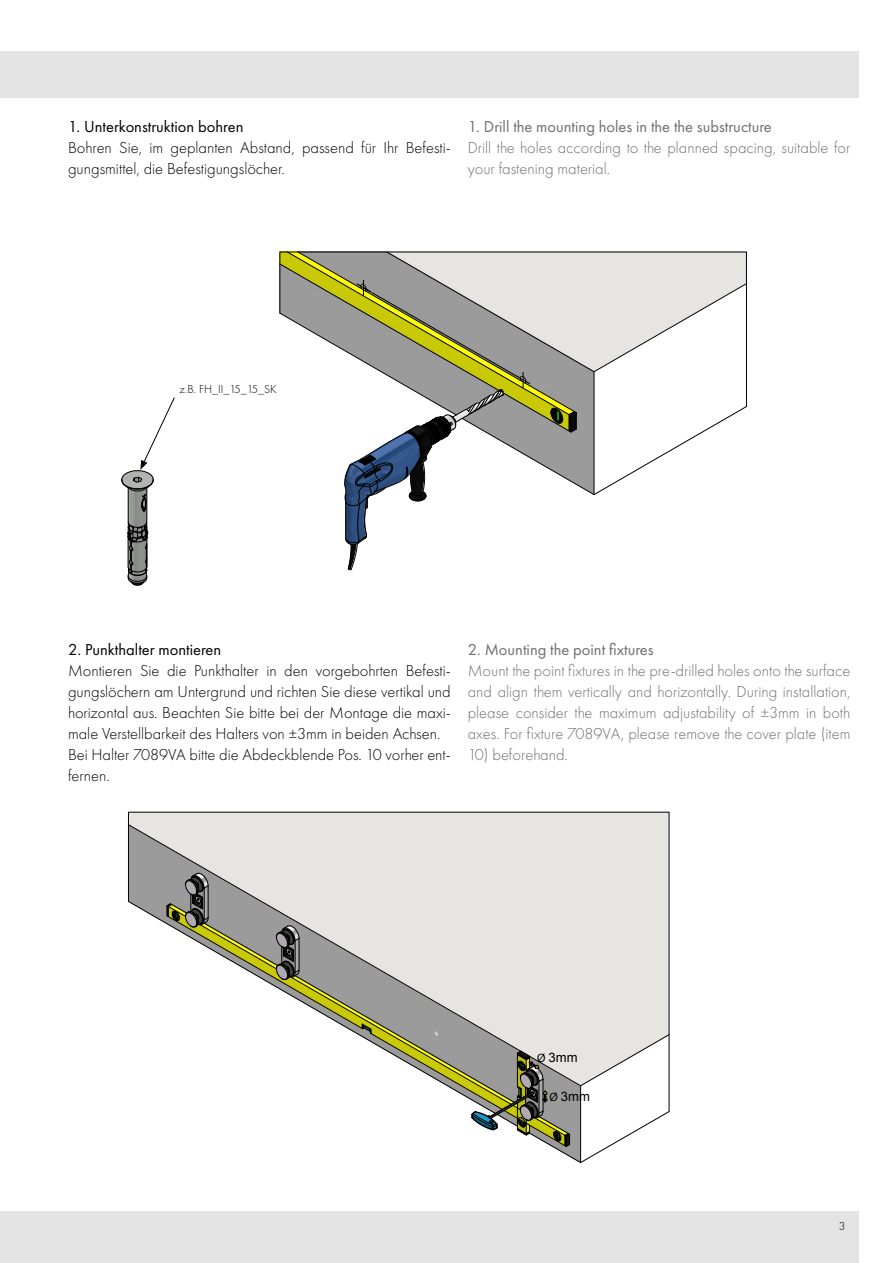
<style>
.page{position:relative;width:893px;height:1263px;background:#fff}
.page>*{position:absolute;margin:0;border:0;box-sizing:border-box;transform-origin:0 0}
.t1{font:300 16.5px/21px "Futura PT";color:#000}
.t2{font:300 16.5px/21px "Futura PT";color:#706f6f}
.t3{font:16.5px "Futura PT";color:#706f6f}
.t4{font:16.5px "Futura PT";color:#000}
.t5{font:13.05px "Arial";letter-spacing:.005em;color:#000}
.t6{font:300 12px "Futura PT";color:#000}
.s1{font-family:"Myriad Pro";font-size:12.15px}
</style>
<div class="page">
<div style="left:0;top:1212px;width:859px;height:51px;background:#e3e3e3"></div>
<div style="left:0;top:51px;width:859px;height:47px;background:#e3e3e3"></div>
<img style="left:127px;top:512px;width:22px;height:26px">
<hr style="left:146px;top:488px;width:1px;height:34px;background:#000">
<hr style="left:128px;top:488px;width:1px;height:34px;background:#000">
<svg style="left:127px;top:521px;width:21px;height:65px"></svg>
<svg style="left:279px;top:251px;width:468px;height:319px"></svg>
<svg style="left:128px;top:812px;width:541px;height:12px"></svg>
<svg style="left:128px;top:824px;width:542px;height:76px"></svg>
<svg style="left:128px;top:900px;width:38px;height:24px"></svg>
<svg style="left:166px;top:872px;width:504px;height:291px"></svg>
<svg style="left:121px;top:397px;width:54px;height:115px"></svg>
<p class="t4" style="left:68px;top:116px;width:177px">1. Unterkonstruktion bohren</p>
<p class="t1" style="left:68px;top:137px;width:384px">Bohren Sie, im geplanten Abstand, passend für Ihr Befesti&shy;gungsmittel, die Befestigungslöcher.</p>
<p class="t3" style="left:468px;top:116px;width:306px">1. Drill the mounting holes in the the substructure</p>
<p class="t2" style="left:468px;top:137px;width:384px">Drill the holes according to the planned spacing, suitable for your fastening material.</p>
<p class="t6" style="left:180px;top:382px;width:99px">z.B. FH_II_15_15_SK</p>
<p class="t4" style="left:68px;top:640px;width:155px">2. Punkthalter montieren</p>
<p class="t1" style="left:68px;top:660px;width:384px">Montieren Sie die Punkthalter in den vorgebohrten Befesti&shy;gungslöchern am Untergrund und richten Sie diese vertikal und horizontal aus. Beachten Sie bitte bei der Montage die maxi&shy;male Verstellbarkeit des Halters von ±3mm in beiden Achsen.<br>Bei Halter 7089VA bitte die Abdeckblende Pos. 10 vorher ent&shy;fernen.</p>
<p class="t3" style="left:468px;top:640px;width:187px">2. Mounting the point fixtures</p>
<p class="t2" style="left:468px;top:660px;width:384px;text-align:justify">Mount the point fixtures in the pre-drilled holes onto the surface and align them vertically and horizontally. During installation, please consider the maximum adjustability of ±3mm in both axes. For fixture 7089VA, please remove the cover plate (item</p>
<p class="t2" style="left:468px;top:744px;width:102px">10) beforehand.</p>
<p class="t5" style="left:537px;top:1049px;width:42px"><span class="s1">Ø</span> 3mm</p>
<p class="t5" style="left:549px;top:1087px;width:42px"><span class="s1">Ø</span> 3mm</p>
<p class="t6" style="left:839px;top:1219px;width:8px">3</p>
</div>
